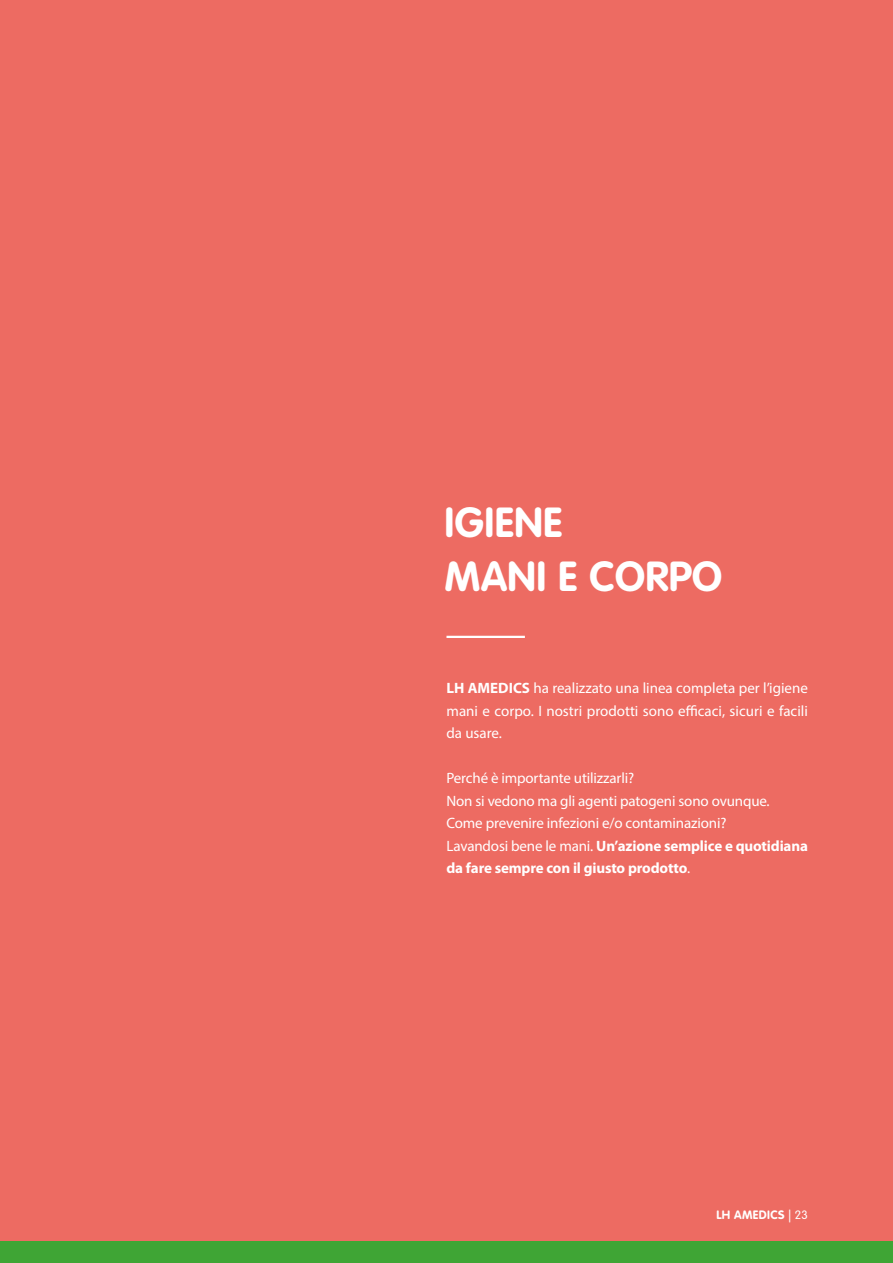
<style>
.page{position:relative;width:893px;height:1263px;background:#ed6b62}
.page>*{position:absolute;margin:0;border:0;box-sizing:border-box;transform-origin:0 0}
.t1{font:700 41.4px/53.4px "VAG Rounded";letter-spacing:.01em;color:#fff}
.t2{font:15px/22.5px "Myriad Pro";letter-spacing:-.01em;color:#fff;text-align:justify}
.t3{font:700 12px "VAG Rounded";letter-spacing:.03em;color:#fff}
.s1{font-weight:700}
.s2{font-weight:300}
</style>
<div class="page">
<div style="left:0;top:1242px;width:893px;height:21px;background:#3fa535"></div>
<hr style="left:446px;top:636px;width:79px;height:2px;background:#fff">
<h1 class="t1" style="left:445px;top:497px;width:279px">IGIENE<br>MANI E CORPO</h1>
<p class="t2" style="left:446px;top:677px;width:363px"><span class="s1">LH AMEDICS</span> ha realizzato una linea completa per l’igiene mani e corpo. I nostri prodotti sono efficaci, sicuri e facili da usare.</p>
<p class="t2" style="left:446px;top:767px;width:363px;text-align:left">Perché è importante utilizzarli?<br>Non si vedono ma gli agenti patogeni sono ovunque.<br>Come prevenire infezioni e/o contaminazioni?<br>Lavandosi bene le mani. <span class="s1">Un’azione semplice e quotidiana da fare sempre con il giusto prodotto</span>.</p>
<p class="t3" style="left:716px;top:1208px;width:93px">LH AMEDICS <span class="s2">| 23</span></p>
</div>
